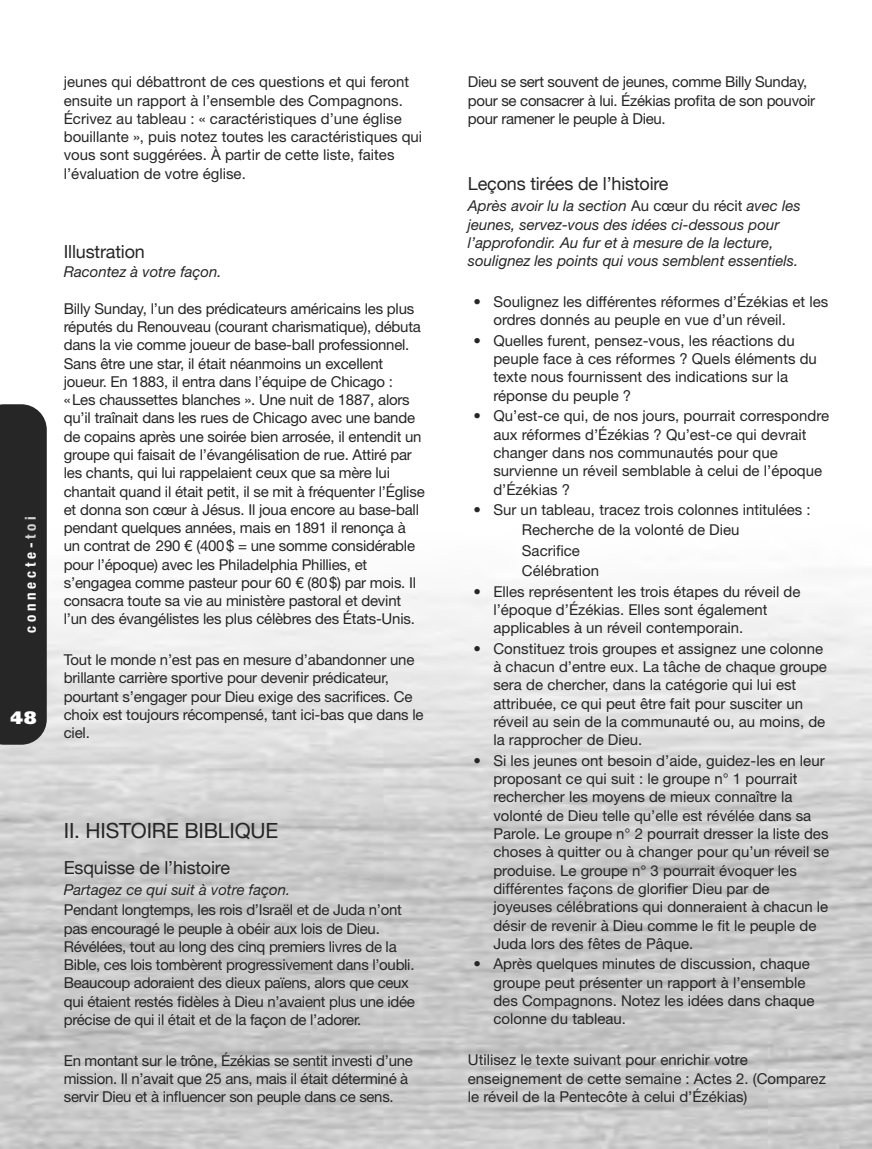
<style>
.page{position:relative;width:872px;height:1149px;background:#fff}
.page>*{position:absolute;margin:0;border:0;box-sizing:border-box;transform-origin:0 0}
.t1{font:21px "Helvetica Neue LT Std";letter-spacing:-.01em;color:#272627}
.t2{font:18px "Helvetica Neue";letter-spacing:-.01em;color:#272627}
.t3{font:900 18px "Frutiger";color:#fff}
.t4{font:15px/18.3px "Helvetica Neue LT Std";color:#272627}
.t5{font:15px/18.3px "Helvetica Neue LT Std";letter-spacing:-.02em;color:#272627}
.t6{font:italic 15px/18.3px "Helvetica Neue LT Std";color:#272627}
.t7{font:700 condensed 15px "Helvetica Neue";letter-spacing:.25em;color:#fff}
.s1{color:#d4d4d4}
.s2{font-style:normal}
</style>
<div class="page">
<img style="left:0;top:589px;width:872px;height:559px">
<div style="left:0;top:404px;width:47px;height:340px;background:#272627"></div>
<p class="t7" style="left:21px;top:632px;width:118px;rotate:-90deg">connecte-<span class="s1">toi</span></p>
<p class="t3" style="left:10px;top:710px;width:27px">48</p>
<p class="t4" style="left:64px;top:74px;width:360px">jeunes qui débattront de ces questions et qui feront ensuite un rapport à l’ensemble des Compagnons.<br>Écrivez au tableau : « caractéristiques d’une église bouillante », puis notez toutes les caractéristiques qui vous sont suggérées. À partir de cette liste, faites l’évaluation de votre église.</p>
<p class="t2" style="left:64px;top:241px;width:83px">Illustration</p>
<p class="t6" style="left:64px;top:264px;width:159px">Racontez à votre façon.</p>
<p class="t4" style="left:64px;top:301px;width:362px">Billy Sunday, l’un des prédicateurs américains les plus réputés du Renouveau (courant charismatique), débuta dans la vie comme joueur de base-ball professionnel.<br>Sans être une star, il était néanmoins un excellent joueur. En 1883, il entra dans l’équipe de Chicago : «Les chaussettes blanches ». Une nuit de 1887, alors qu’il traînait dans les rues de Chicago avec une bande de copains après une soirée bien arrosée, il entendit un groupe qui faisait de l’évangélisation de rue. Attiré par les chants, qui lui rappelaient ceux que sa mère lui chantait quand il était petit, il se mit à fréquenter l’Église et donna son cœur à Jésus. Il joua encore au base-ball pendant quelques années, mais en 1891 il renonça à un contrat de 290 € (400$ = une somme considérable pour l’époque) avec les Philadelphia Phillies, et s’engagea comme pasteur pour 60 € (80$) par mois. Il consacra toute sa vie au ministère pastoral et devint l’un des évangélistes les plus célèbres des États-Unis.</p>
<p class="t4" style="left:64px;top:651px;width:361px">Tout le monde n’est pas en mesure d’abandonner une brillante carrière sportive pour devenir prédicateur, pourtant s’engager pour Dieu exige des sacrifices. Ce choix est toujours récompensé, tant ici-bas que dans le ciel.</p>
<h1 class="t1" style="left:64px;top:822px;width:216px">II. HISTOIRE BIBLIQUE</h1>
<p class="t2" style="left:64px;top:856px;width:168px">Esquisse de l’histoire</p>
<p class="t6" style="left:64px;top:881px;width:228px">Partagez ce qui suit à votre façon.</p>
<p class="t5" style="left:64px;top:902px;width:353px">Pendant longtemps, les rois d’Israël et de Juda n’ont pas encouragé le peuple à obéir aux lois de Dieu.<br>Révélées, tout au long des cinq premiers livres de la Bible, ces lois tombèrent progressivement dans l’oubli.<br>Beaucoup adoraient des dieux païens, alors que ceux qui étaient restés fidèles à Dieu n’avaient plus une idée précise de qui il était et de la façon de l’adorer.</p>
<p class="t5" style="left:64px;top:1052px;width:350px">En montant sur le trône, Ézékias se sentit investi d’une mission. Il n’avait que 25 ans, mais il était déterminé à servir Dieu et à influencer son peuple dans ce sens.</p>
<p class="t5" style="left:468px;top:74px;width:349px">Dieu se sert souvent de jeunes, comme Billy Sunday, pour se consacrer à lui. Ézékias profita de son pouvoir pour ramener le peuple à Dieu.</p>
<p class="t2" style="left:468px;top:172px;width:202px">Leçons tirées de l’histoire</p>
<p class="t6" style="left:468px;top:198px;width:334px">Après avoir lu la section <span class="s2">Au cœur du récit</span> avec les jeunes, servez-vous des idées ci-dessous pour l’approfondir. Au fur et à mesure de la lecture, soulignez les points qui vous semblent essentiels.</p>
<p class="t4" style="left:493px;top:294px;width:336px;text-indent:-20px">• Soulignez les différentes réformes d’Ézékias et les ordres donnés au peuple en vue d’un réveil.</p>
<p class="t4" style="left:493px;top:333px;width:325px;text-indent:-20px">• Quelles furent, pensez-vous, les réactions du peuple face à ces réformes ? Quels éléments du texte nous fournissent des indications sur la réponse du peuple ?</p>
<p class="t4" style="left:493px;top:408px;width:337px;text-indent:-20px">• Qu’est-ce qui, de nos jours, pourrait correspondre aux réformes d’Ézékias ? Qu’est-ce qui devrait changer dans nos communautés pour que survienne un réveil semblable à celui de l’époque d’Ézékias ?</p>
<p class="t4" style="left:522px;top:500px;width:290px;line-height:20.4px;text-indent:-48px">• Sur un tableau, tracez trois colonnes intitulées :<br>Recherche de la volonté de Dieu<br>Sacrifice<br>Célébration</p>
<p class="t4" style="left:493px;top:583px;width:309px;text-indent:-20px">• Elles représentent les trois étapes du réveil de l’époque d’Ézékias. Elles sont également applicables à un réveil contemporain.</p>
<p class="t4" style="left:493px;top:640px;width:335px;text-indent:-20px">• Constituez trois groupes et assignez une colonne à chacun d’entre eux. La tâche de chaque groupe sera de chercher, dans la catégorie qui lui est attribuée, ce qui peut être fait pour susciter un réveil au sein de la communauté ou, au moins, de la rapprocher de Dieu.</p>
<p class="t4" style="left:493px;top:752px;width:337px;text-indent:-20px">• Si les jeunes ont besoin d’aide, guidez-les en leur proposant ce qui suit : le groupe n° 1 pourrait rechercher les moyens de mieux connaître la volonté de Dieu telle qu’elle est révélée dans sa Parole. Le groupe n° 2 pourrait dresser la liste des choses à quitter ou à changer pour qu’un réveil se produise. Le groupe n° 3 pourrait évoquer les différentes façons de glorifier Dieu par de joyeuses célébrations qui donneraient à chacun le désir de revenir à Dieu comme le fit le peuple de Juda lors des fêtes de Pâque.</p>
<p class="t4" style="left:493px;top:956px;width:322px;text-indent:-20px">• Après quelques minutes de discussion, chaque groupe peut présenter un rapport à l’ensemble des Compagnons. Notez les idées dans chaque colonne du tableau.</p>
<p class="t4" style="left:468px;top:1051px;width:359px">Utilisez le texte suivant pour enrichir votre enseignement de cette semaine : Actes 2. (Comparez le réveil de la Pentecôte à celui d’Ézékias)</p>
</div>
